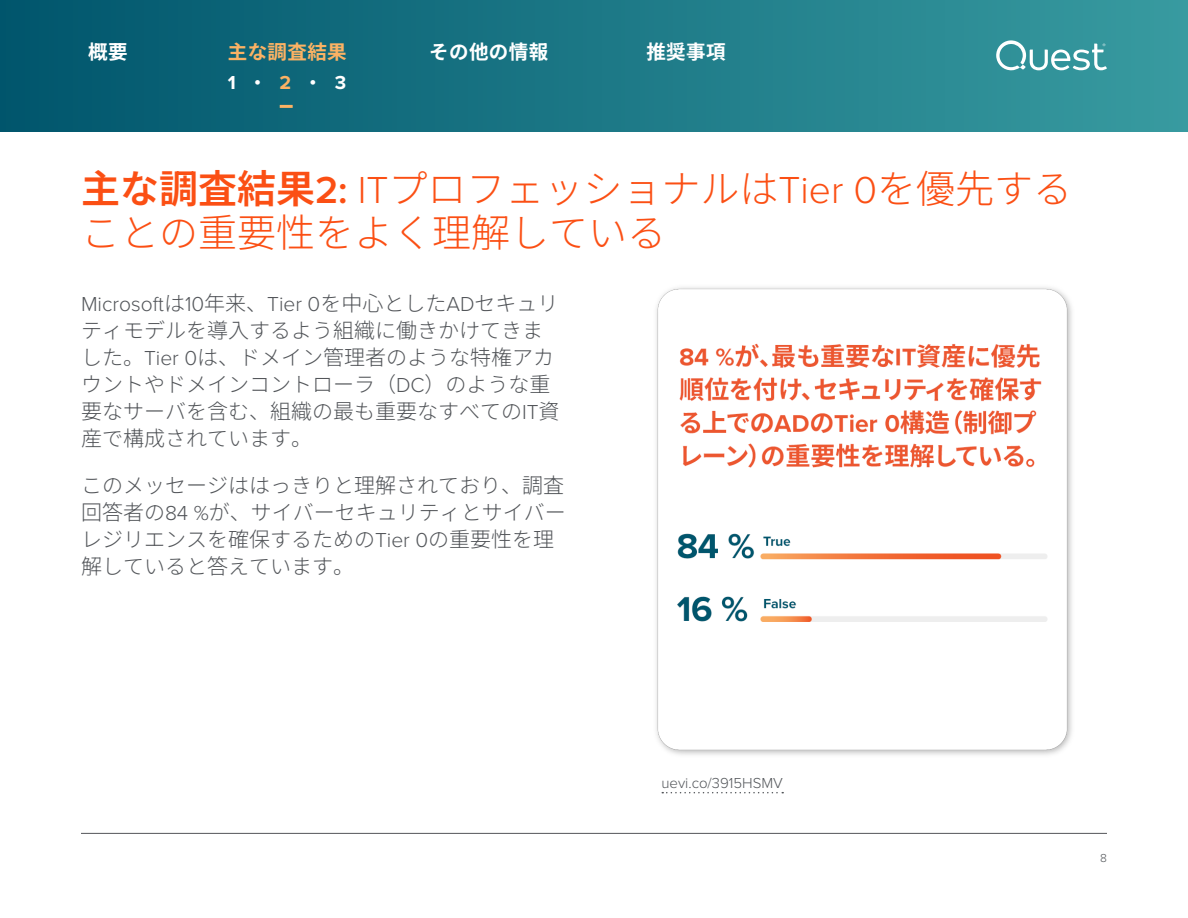
<style>
.page{position:relative;width:1188px;height:918px;background:#fff}
.page>*{position:absolute;margin:0;border:0;box-sizing:border-box;transform-origin:0 0}
.Intro_header{font:300 39px/43.5px "Noto Sans JP";color:#fb4f14}
.Body{font:300 21px/27px "Noto Sans JP";color:#53565a}
.Contents_Nav{font:700 19.5px "Noto Sans JP";letter-spacing:.02em;color:#fff}
.Contents_Nav-2{font:700 19.5px "Noto Sans JP";letter-spacing:.02em;color:#fbb264}
.Contents_Nav-3{font:700 19.5px "Proxima Nova";color:#fff}
.Body-2{font:300 15px "Proxima Nova";color:#53565a}
.t1{font:300 12px "Proxima Nova";color:#53565a}
.s1{color:#fbb264}
.s2{font-weight:600}
.s3{font-family:"Proxima Nova";font-weight:600}
.s4{font-family:"Proxima Nova"}
</style>
<div class="page">
<hr style="left:81px;top:833px;width:1026px;height:1px;background:#54555a">
<img style="left:656px;top:287px;width:416px;height:468px">
<svg style="left:662px;top:792px;width:121px;height:1px"></svg>
<div style="left:0;top:0;width:1188px;height:132px;background:linear-gradient(to right,#00556c,#389ba0)"></div>
<svg style="left:280px;top:105px;width:13px;height:3px"></svg>
<svg style="left:996px;top:40px;width:111px;height:30px"></svg>
<p class="Contents_Nav" style="left:88px;top:41px;width:41px">概要</p>
<p class="Contents_Nav-2" style="left:228px;top:41px;width:120px">主な調査結果</p>
<p class="Contents_Nav-3" style="left:228px;top:68px;width:120px">1•<span class="s1">2</span>•3</p>
<p class="Contents_Nav" style="left:429px;top:41px;width:120px">その他の情報</p>
<p class="Contents_Nav" style="left:646px;top:41px;width:81px">推奨事項</p>
<p class="Intro_header" style="left:81px;top:168px;width:993px"><span class="s2">主な調査結果</span><span class="s3">2:</span> <span class="s4">IT</span>プロフェッショナルは<span class="s4">Tier 0</span>を優先することの重要性をよく理解している</p>
<p class="Body" style="left:81px;top:290px;width:480px"><span class="s4">Microsoft</span>は<span class="s4">10</span>年来、<span class="s4">Tier 0</span>を中心とした<span class="s4">AD</span>セキュリティモデルを導入するよう組織に働きかけてきました。<span class="s4">Tier 0</span>は、ドメイン管理者のような特権アカウントやドメインコントローラ（<span class="s4">DC</span>）のような重要なサーバを含む、組織の最も重要なすべての<span class="s4">IT</span>資産で構成されています。</p>
<p class="Body" style="left:81px;top:472px;width:486px">このメッセージははっきりと理解されており、調査回答者の<span class="s4">84 %</span>が、サイバーセキュリティとサイバーレジリエンスを確保するための<span class="s4">Tier 0</span>の重要性を理解していると答えています。</p>
<p class="Body-2" style="left:662px;top:772px;width:123px">uevi.co/3915HSMV</p>
<p class="t1" style="left:1100px;top:849px;width:8px">8</p>
</div>
